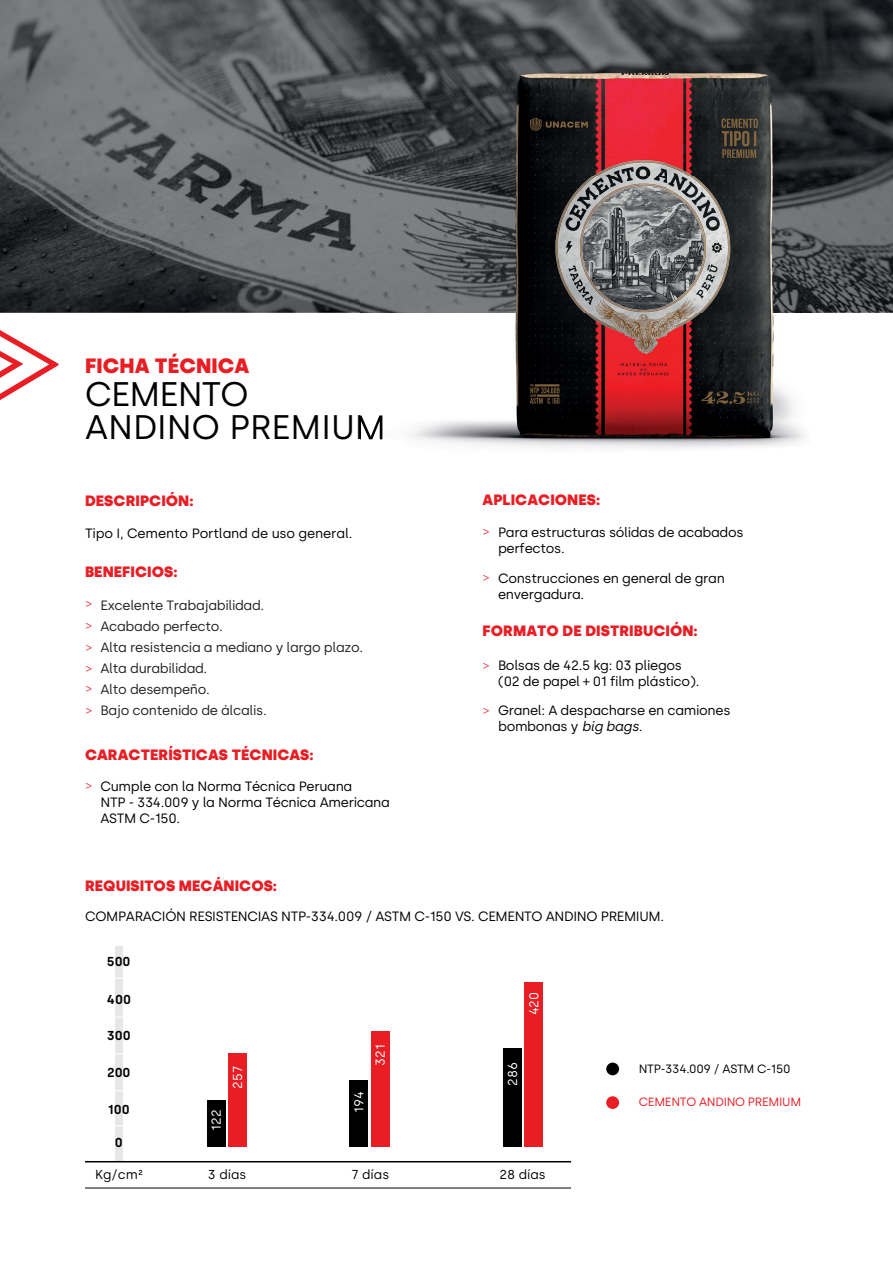
<style>
.page{position:relative;width:893px;height:1263px;background:#fff}
.page>*{position:absolute;margin:0;border:0;box-sizing:border-box;transform-origin:0 0}
.t1{font:34.05px/33px "Silka";color:#000001}
.t2{font:900 20.7px "Silka";color:#e91d24}
.t3{font:900 15px "Silka";color:#e91d24}
.t4{font:13.5px/16.2px "Silka";letter-spacing:-.025em;color:#000001}
.t5{font:13.5px/21px "Silka";letter-spacing:-.025em;color:#231f20}
.t6{font:300 13.5px/21.8px "Silka";color:#e91d24;text-align:justify}
.t7{font:13.05px "Silka";color:#000001}
.t8{font:13.05px "Silka";color:#fff}
.t9{font:600 13.05px "Silka";color:#000001}
.t10{font:12px "Silka";letter-spacing:-.025em;color:#000001}
.t11{font:12px "Silka";letter-spacing:-.025em;color:#e91d24}
.s1{font-style:italic}
</style>
<div class="page">
<img style="left:0;top:0;width:893px;height:313px">
<svg style="left:0;top:330px;width:58px;height:70px"></svg>
<div style="left:207px;top:1100px;width:18px;height:47px;background:#000001"></div>
<div style="left:228px;top:1054px;width:19px;height:93px;background:#e91d24"></div>
<div style="left:350px;top:1080px;width:18px;height:67px;background:#000001"></div>
<div style="left:371px;top:1031px;width:18px;height:116px;background:#e91d24"></div>
<div style="left:503px;top:1048px;width:18px;height:99px;background:#000001"></div>
<div style="left:525px;top:982px;width:18px;height:165px;background:#e91d24"></div>
<hr style="left:85px;top:1188px;width:486px;height:1px;background:#000">
<div style="left:606px;top:1096px;width:13px;height:13px;background:#e91d24;border-radius:6px"></div>
<div style="left:606px;top:1062px;width:13px;height:13px;background:#000001;border-radius:6px"></div>
<div style="left:115px;top:946px;width:8px;height:216px;background:#e6e7e9"></div>
<hr style="left:96px;top:978px;width:46px;height:1px;background:#fff">
<hr style="left:96px;top:1016px;width:46px;height:2px;background:#fff">
<hr style="left:96px;top:1053px;width:46px;height:1px;background:#fff">
<hr style="left:97px;top:1090px;width:46px;height:1px;background:#fff">
<hr style="left:96px;top:1125px;width:46px;height:1px;background:#fff">
<img style="left:361px;top:41px;width:460px;height:408px">
<img style="left:361px;top:415px;width:21px;height:25px">
<hr style="left:85px;top:1161px;width:486px;height:1px;background:#000">
<h2 class="t2" style="left:85px;top:353px;width:166px">FICHA TÉCNICA</h2>
<h1 class="t1" style="left:85px;top:378px;width:302px">CEMENTO<br>ANDINO PREMIUM</h1>
<p class="t3" style="left:85px;top:492px;width:110px">DESCRIPCIÓN:</p>
<p class="t4" style="left:85px;top:525px;width:269px">Tipo I, Cemento Portland de uso general.</p>
<p class="t3" style="left:85px;top:563px;width:94px">BENEFICIOS:</p>
<p class="t6" style="left:85px;top:592px;width:9px">&gt; &gt; &gt; &gt;</p>
<p class="t6" style="left:85px;top:677px;width:9px">&gt; &gt;</p>
<p class="t5" style="left:100px;top:594px;width:264px">Excelente Trabajabilidad.<br>Acabado perfecto.<br>Alta resistencia a mediano y largo plazo.<br>Alta durabilidad.<br>Alto desempeño.<br>Bajo contenido de álcalis.</p>
<p class="t3" style="left:85px;top:745px;width:230px">CARACTERÍSTICAS TÉCNICAS:</p>
<p class="t4" style="left:100px;top:778px;width:291px">Cumple con la Norma Técnica Peruana<br>NTP - 334.009 y la Norma Técnica Americana<br>ASTM C-150.</p>
<p class="t6" style="left:85px;top:774px;width:9px">&gt;</p>
<p class="t3" style="left:483px;top:491px;width:119px">APLICACIONES:</p>
<p class="t4" style="left:498px;top:524px;width:247px">Para estructuras sólidas de acabados perfectos.</p>
<p class="t4" style="left:498px;top:570px;width:228px">Construcciones en general de gran envergadura.</p>
<p class="t6" style="left:483px;top:521px;width:9px">&gt;</p>
<p class="t6" style="left:483px;top:566px;width:9px">&gt;</p>
<p class="t3" style="left:483px;top:622px;width:216px">FORMATO DE DISTRIBUCIÓN:</p>
<p class="t4" style="left:498px;top:657px;width:203px">Bolsas de 42.5 kg: 03 pliegos (02 de papel + 01 film plástico).</p>
<p class="t4" style="left:498px;top:702px;width:234px">Granel: A despacharse en camiones bombonas y <span class="s1">big bags.</span></p>
<p class="t6" style="left:483px;top:654px;width:9px">&gt;</p>
<p class="t6" style="left:483px;top:699px;width:9px">&gt;</p>
<p class="t3" style="left:85px;top:877px;width:194px">REQUISITOS MECÁNICOS:</p>
<p class="t4" style="left:85px;top:908px;width:581px">COMPARACIÓN RESISTENCIAS NTP-334.009 / ASTM C-150 VS. CEMENTO ANDINO PREMIUM.</p>
<p class="t9" style="left:107px;top:954px;width:25px">500</p>
<p class="t9" style="left:107px;top:991px;width:26px">400</p>
<p class="t9" style="left:107px;top:1028px;width:25px">300</p>
<p class="t9" style="left:107px;top:1065px;width:25px">200</p>
<p class="t9" style="left:108px;top:1101px;width:23px">100</p>
<p class="t9" style="left:115px;top:1135px;width:9px">0</p>
<p class="t8" style="left:209px;top:1131px;width:23px;rotate:-90deg">122</p>
<p class="t8" style="left:230px;top:1089px;width:24px;rotate:-90deg">257</p>
<p class="t8" style="left:351px;top:1113px;width:23px;rotate:-90deg">194</p>
<p class="t8" style="left:372px;top:1065px;width:23px;rotate:-90deg">321</p>
<p class="t8" style="left:526px;top:1015px;width:25px;rotate:-90deg">420</p>
<p class="t8" style="left:505px;top:1085px;width:25px;rotate:-90deg">286</p>
<p class="t7" style="left:95px;top:1167px;width:49px">Kg/cm²</p>
<p class="t7" style="left:208px;top:1167px;width:40px">3 días</p>
<p class="t7" style="left:351px;top:1167px;width:39px">7 días</p>
<p class="t7" style="left:499px;top:1167px;width:48px">28 días</p>
<p class="t10" style="left:639px;top:1061px;width:153px">NTP-334.009 / ASTM C-150</p>
<p class="t11" style="left:639px;top:1095px;width:164px">CEMENTO ANDINO PREMIUM</p>
</div>
